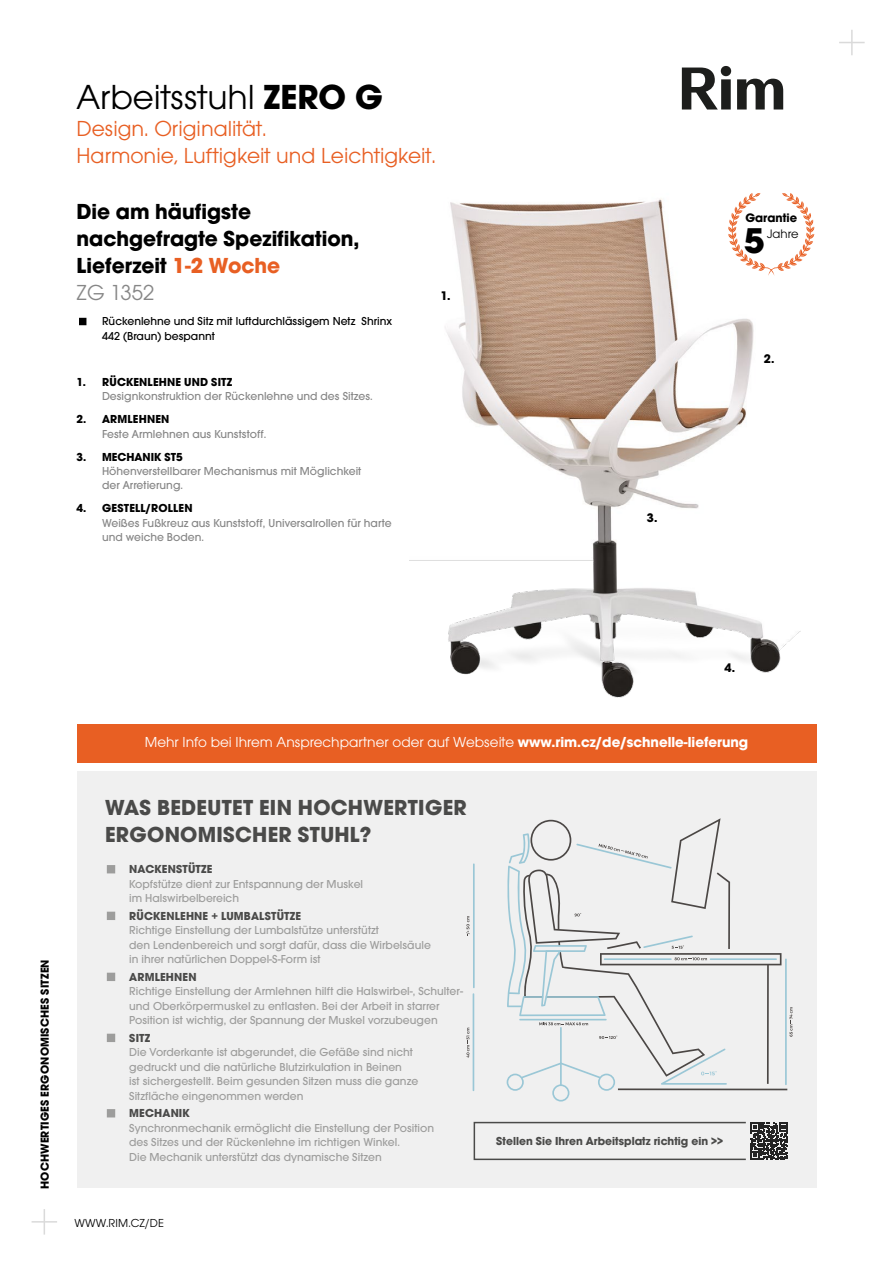
<style>
.page{position:relative;width:893px;height:1263px;background:#fff}
.page>*{position:absolute;margin:0;border:0;box-sizing:border-box;transform-origin:0 0}
.t1{font:700 37.05px "Avant Gar Got Itc TOT";color:#000}
.t2{font:36px "Avant Gar Got Itc TOT Boo";color:#000}
.t3{font:700 22.5px/27px "Avant Gar Got Itc TOT";color:#000}
.t4{font:22.5px/27px "Avant Gar Got Itc TOT Boo";color:#e85f23}
.t5{font:700 22.5px/27px "Avant Gar Got Itc TOT";letter-spacing:.015em;color:#4a4a49}
.t6{font:22.5px "Avant Gar Got Itc TOT Boo";color:#878787}
.t7{font:15px "Avant Gar Got Itc TOT Boo";color:#fff}
.t8{font:700 12.9px "Avant Gar Got Itc TOT";color:#000}
.t9{font:700 12.75px "Avant Gar Got Itc TOT";color:#000}
.t10{font:12.75px "Avant Gar Got Itc TOT Boo";color:#000}
.t11{font:500 12px/14.4px "Avant Garde Got Itc TOT";color:#9d9d9c}
.t12{font:500 12px/14.4px "Avant Garde Got Itc TOT";color:#878787}
.t13{font:700 12px "Avant Gar Got Itc TOT";letter-spacing:.015em;color:#4a4a49}
.t14{font:700 12px "Avant Gar Got Itc TOT";letter-spacing:.015em;color:#000}
.t15{font:500 12px/14.4px "Avant Garde Got Itc TOT";color:#000}
.t16{font:12px "Avant Gar Got Itc TOT Boo";letter-spacing:.015em;color:#000}
.s1{font-family:"Avant Gar Got Itc TOT";font-weight:700}
.s2{color:#e85f23}
</style>
<div class="page">
<hr style="left:851px;top:30px;width:2px;height:25px;background:#dadada">
<svg style="left:839px;top:42px;width:26px;height:1px"></svg>
<svg style="left:32px;top:1209px;width:25px;height:25px"></svg>
<div style="left:77px;top:771px;width:739px;height:417px;background:#f0f0f0"></div>
<div style="left:107px;top:865px;width:8px;height:8px;background:#9d9d9c"></div>
<div style="left:107px;top:912px;width:8px;height:8px;background:#9d9d9c"></div>
<div style="left:107px;top:973px;width:8px;height:8px;background:#9d9d9c"></div>
<div style="left:107px;top:1034px;width:8px;height:8px;background:#9d9d9c"></div>
<div style="left:107px;top:1109px;width:8px;height:8px;background:#9d9d9c"></div>
<hr style="left:618px;top:1088px;width:169px;height:2px;background:#504c4a">
<hr style="left:785px;top:958px;width:2px;height:127px;background:#a4d4e4">
<hr style="left:473px;top:863px;width:2px;height:125px;background:#a4d4e4">
<hr style="left:473px;top:993px;width:1px;height:98px;background:#a4d4e4">
<svg style="left:790px;top:1007px;width:2px;height:30px"></svg>
<svg style="left:466px;top:1028px;width:3px;height:29px"></svg>
<svg style="left:466px;top:916px;width:4px;height:19px"></svg>
<svg style="left:506px;top:818px;width:275px;height:283px"></svg>
<div style="left:474px;top:1122px;width:273px;height:38px;border:2px solid #4a4a49"></div>
<svg style="left:750px;top:1122px;width:38px;height:38px"></svg>
<div style="left:77px;top:724px;width:739px;height:38px;background:#e85f23"></div>
<img style="left:409px;top:199px;width:391px;height:499px">
<div style="left:79px;top:318px;width:7px;height:7px;background:#000"></div>
<svg style="left:728px;top:193px;width:86px;height:83px"></svg>
<svg style="left:682px;top:66px;width:101px;height:44px"></svg>
<h2 class="t2" style="left:77px;top:76px;width:308px">Arbeitsstuhl <span class="s1">ZERO G</span></h2>
<h3 class="t4" style="left:77px;top:115px;width:361px">Design. Originalität.<br>Harmonie, Luftigkeit und Leichtigkeit.</h3>
<h3 class="t3" style="left:77px;top:198px;width:284px">Die am häufigste nachgefragte Spezifikation,<br>Lieferzeit <span class="s2">1-2 Woche</span></h3>
<h3 class="t6" style="left:77px;top:280px;width:79px">ZG 1352</h3>
<p class="t15" style="left:102px;top:314px;width:292px">Rückenlehne und Sitz mit luftdurchlässigem Netz Shrinx<br>442 (Braun) bespannt</p>
<p class="t14" style="left:77px;top:375px;width:157px">1. RÜCKENLEHNE UND SITZ</p>
<p class="t12" style="left:102px;top:389px;width:272px">Designkonstruktion der Rückenlehne und des Sitzes.</p>
<p class="t14" style="left:77px;top:412px;width:94px">2. ARMLEHNEN</p>
<p class="t12" style="left:102px;top:426px;width:166px">Feste Armlehnen aus Kunststoff.</p>
<p class="t14" style="left:77px;top:449px;width:108px">3. MECHANIK ST5</p>
<p class="t12" style="left:102px;top:464px;width:261px">Höhenverstellbarer Mechanismus mit Möglichkeit der Arretierung.</p>
<p class="t14" style="left:77px;top:501px;width:117px">4. GESTELL/ROLLEN</p>
<p class="t12" style="left:102px;top:515px;width:291px">Weißes Fußkreuz aus Kunststoff, Universalrollen für harte und weiche Boden.</p>
<p class="t8" style="left:440px;top:288px;width:12px">1.</p>
<p class="t8" style="left:647px;top:510px;width:12px">3.</p>
<p class="t9" style="left:745px;top:210px;width:53px">Garantie</p>
<h1 class="t1" style="left:744px;top:217px;width:22px">5</h1>
<p class="t10" style="left:767px;top:226px;width:33px">Jahre</p>
<p class="t8" style="left:764px;top:350px;width:12px">2.</p>
<p class="t8" style="left:725px;top:660px;width:12px">4.</p>
<p class="t14" style="left:38px;top:1189px;width:231px;rotate:-90deg">HOCHWERTIGES ERGONOMISCHES SITZEN</p>
<p class="t7" style="left:145px;top:733px;width:605px">Mehr Info bei Ihrem Ansprechpartner oder auf Webseite <span class="s1">www.rim.cz/de/schnelle-lieferung</span></p>
<h3 class="t5" style="left:105px;top:794px;width:363px">WAS BEDEUTET EIN HOCHWERTIGER<br>ERGONOMISCHER STUHL?</h3>
<p class="t13" style="left:129px;top:862px;width:85px">NACKENSTÜTZE</p>
<p class="t11" style="left:129px;top:877px;width:235px">Kopfstütze dient zur Entspannung der Muskel im Halswirbelbereich</p>
<p class="t13" style="left:129px;top:909px;width:173px">RÜCKENLEHNE + LUMBALSTÜTZE</p>
<p class="t11" style="left:129px;top:923px;width:303px">Richtige Einstellung der Lumbalstütze unterstützt<br>den Lendenbereich und sorgt dafür, dass die Wirbelsäule in ihrer natürlichen Doppel-S-Form ist</p>
<p class="t13" style="left:129px;top:970px;width:69px">ARMLEHNEN</p>
<p class="t11" style="left:129px;top:984px;width:335px">Richtige Einstellung der Armlehnen hilft die Halswirbel-, Schulter&shy;und Oberkörpermuskel zu entlasten. Bei der Arbeit in starrer<br>Position ist wichtig, der Spannung der Muskel vorzubeugen</p>
<p class="t13" style="left:129px;top:1031px;width:23px">SITZ</p>
<p class="t11" style="left:129px;top:1045px;width:290px">Die Vorderkante ist abgerundet, die Gefäße sind nicht gedruckt und die natürliche Blutzirkulation in Beinen<br>ist sichergestellt. Beim gesunden Sitzen muss die ganze Sitzfläche eingenommen werden</p>
<p class="t13" style="left:129px;top:1106px;width:62px">MECHANIK</p>
<p class="t11" style="left:129px;top:1121px;width:306px">Synchronmechanik ermöglicht die Einstellung der Position des Sitzes und der Rückenlehne im richtigen Winkel.<br>Die Mechanik unterstützt das dynamische Sitzen</p>
<p class="t16" style="left:74px;top:1216px;width:91px">WWW.RIM.CZ/DE</p>
<p class="t13" style="left:496px;top:1133px;width:228px">Stellen Sie Ihren Arbeitsplatz richtig ein &gt;&gt;</p>
</div>
